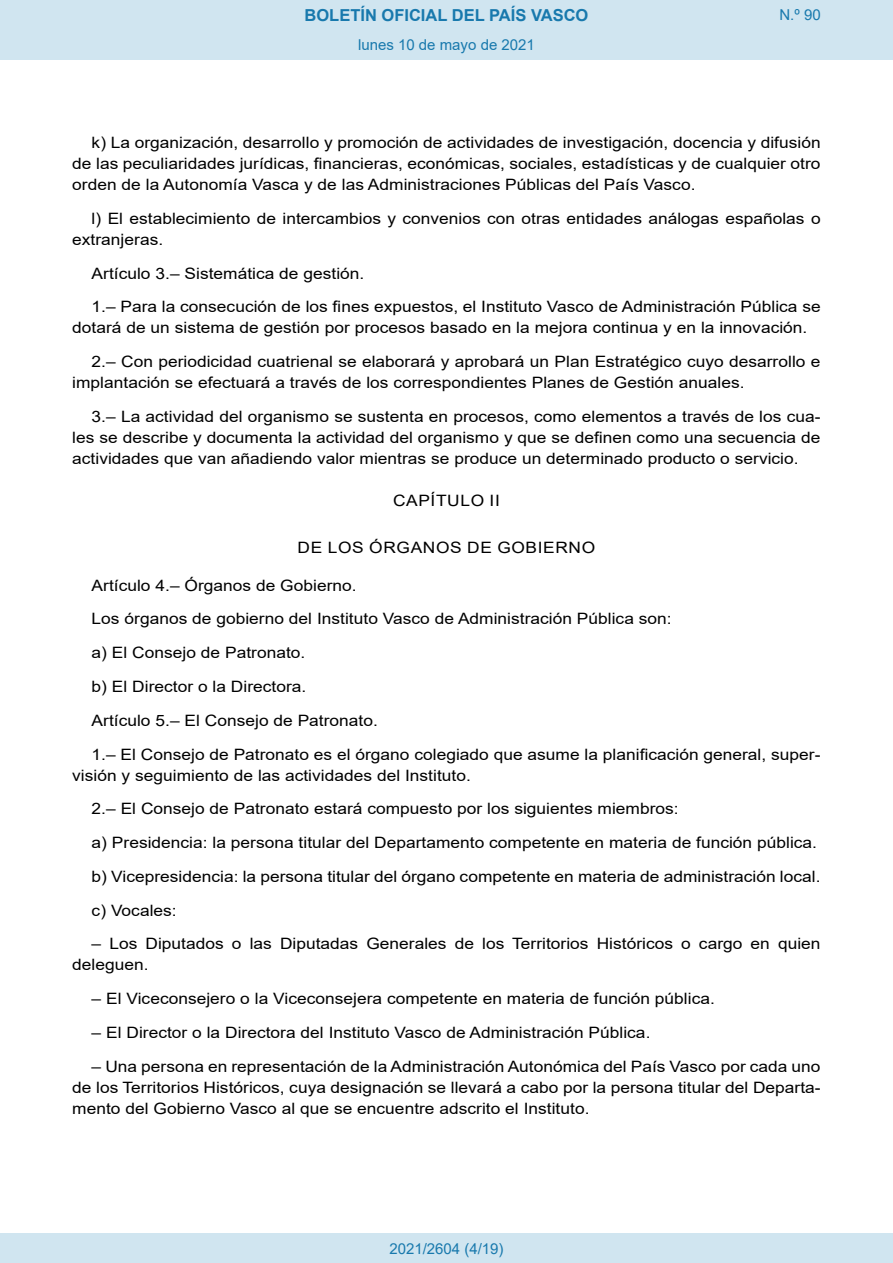
<style>
.page{position:relative;width:893px;height:1263px;background:#fff}
.page>*{position:absolute;margin:0;border:0;box-sizing:border-box;transform-origin:0 0}
.t1{font:700 16.5px "Arial";color:#1879ad}
.BOPVDetalle{font:15.6px/21px "Arial";color:#000;scale:1.11 1}
.BOPVClave{font:15.6px "Arial";letter-spacing:.035em;color:#000;scale:1.11 1}
.Paginacion_Centro{font:15px "Arial";color:#1879ad}
</style>
<div class="page">
<div style="left:0;top:0;width:893px;height:60px;background:#d0e5f0"></div>
<div style="left:0;top:1233px;width:893px;height:30px;background:#d0e5f0"></div>
<p class="t1" style="left:305px;top:3px;width:285px">BOLETÍN OFICIAL DEL PAÍS VASCO</p>
<p class="Paginacion_Centro" style="left:358px;top:35px;width:178px">lunes 10 de mayo de 2021</p>
<p class="Paginacion_Centro" style="left:779px;top:5px;width:43px">N.º 90</p>
<p class="BOPVDetalle" style="left:72px;top:132px;width:676px;text-align:justify;text-indent:19px">k) La organización, desarrollo y promoción de actividades de investigación, docencia y difusión de las peculiaridades jurídicas, financieras, económicas, sociales, estadísticas y de cualquier otro orden de la Autonomía Vasca y de las Administraciones Públicas del País Vasco.</p>
<p class="BOPVDetalle" style="left:72px;top:208px;width:676px;text-indent:19px">l) El establecimiento de intercambios y convenios con otras entidades análogas españolas o extranjeras.</p>
<p class="BOPVDetalle" style="left:92px;top:263px;width:247px">Artículo 3.– Sistemática de gestión.</p>
<p class="BOPVDetalle" style="left:72px;top:296px;width:676px;text-indent:19px">1.– Para la consecución de los fines expuestos, el Instituto Vasco de Administración Pública se dotará de un sistema de gestión por procesos basado en la mejora continua y en la innovación.</p>
<p class="BOPVDetalle" style="left:72px;top:351px;width:676px;text-indent:19px">2.– Con periodicidad cuatrienal se elaborará y aprobará un Plan Estratégico cuyo desarrollo e implantación se efectuará a través de los correspondientes Planes de Gestión anuales.</p>
<p class="BOPVDetalle" style="left:72px;top:406px;width:676px;text-align:justify;text-indent:19px">3.– La actividad del organismo se sustenta en procesos, como elementos a través de los cua&shy;les se describe y documenta la actividad del organismo y que se definen como una secuencia de actividades que van añadiendo valor mientras se produce un determinado producto o servicio.</p>
<p class="BOPVClave" style="left:393px;top:490px;width:98px">CAPÍTULO II</p>
<p class="BOPVClave" style="left:298px;top:536px;width:270px">DE LOS ÓRGANOS DE GOBIERNO</p>
<p class="BOPVDetalle" style="left:92px;top:575px;width:240px">Artículo 4.– Órganos de Gobierno.</p>
<p class="BOPVDetalle" style="left:92px;top:608px;width:524px">Los órganos de gobierno del Instituto Vasco de Administración Pública son:</p>
<p class="BOPVDetalle" style="left:92px;top:642px;width:194px">a) El Consejo de Patronato.</p>
<p class="BOPVDetalle" style="left:92px;top:676px;width:195px">b) El Director o la Directora.</p>
<p class="BOPVDetalle" style="left:92px;top:710px;width:259px">Artículo 5.– El Consejo de Patronato.</p>
<p class="BOPVDetalle" style="left:72px;top:743px;width:676px;text-indent:19px">1.– El Consejo de Patronato es el órgano colegiado que asume la planificación general, super&shy;visión y seguimiento de las actividades del Instituto.</p>
<p class="BOPVDetalle" style="left:92px;top:798px;width:530px">2.– El Consejo de Patronato estará compuesto por los siguientes miembros:</p>
<p class="BOPVDetalle" style="left:92px;top:832px;width:655px">a) Presidencia: la persona titular del Departamento competente en materia de función pública.</p>
<p class="BOPVDetalle" style="left:92px;top:866px;width:658px">b) Vicepresidencia: la persona titular del órgano competente en materia de administración local.</p>
<p class="BOPVDetalle" style="left:92px;top:899px;width:78px">c) Vocales:</p>
<p class="BOPVDetalle" style="left:72px;top:933px;width:676px;text-indent:19px">– Los Diputados o las Diputadas Generales de los Territorios Históricos o cargo en quien deleguen.</p>
<p class="BOPVDetalle" style="left:92px;top:988px;width:563px">– El Viceconsejero o la Viceconsejera competente en materia de función pública.</p>
<p class="BOPVDetalle" style="left:92px;top:1022px;width:505px">– El Director o la Directora del Instituto Vasco de Administración Pública.</p>
<p class="BOPVDetalle" style="left:72px;top:1055px;width:676px;text-align:justify;text-indent:19px">– Una persona en representación de la Administración Autonómica del País Vasco por cada uno de los Territorios Históricos, cuya designación se llevará a cabo por la persona titular del Departa&shy;mento del Gobierno Vasco al que se encuentre adscrito el Instituto.</p>
<p class="Paginacion_Centro" style="left:389px;top:1238px;width:116px">2021/2604 (4/19)</p>
</div>
